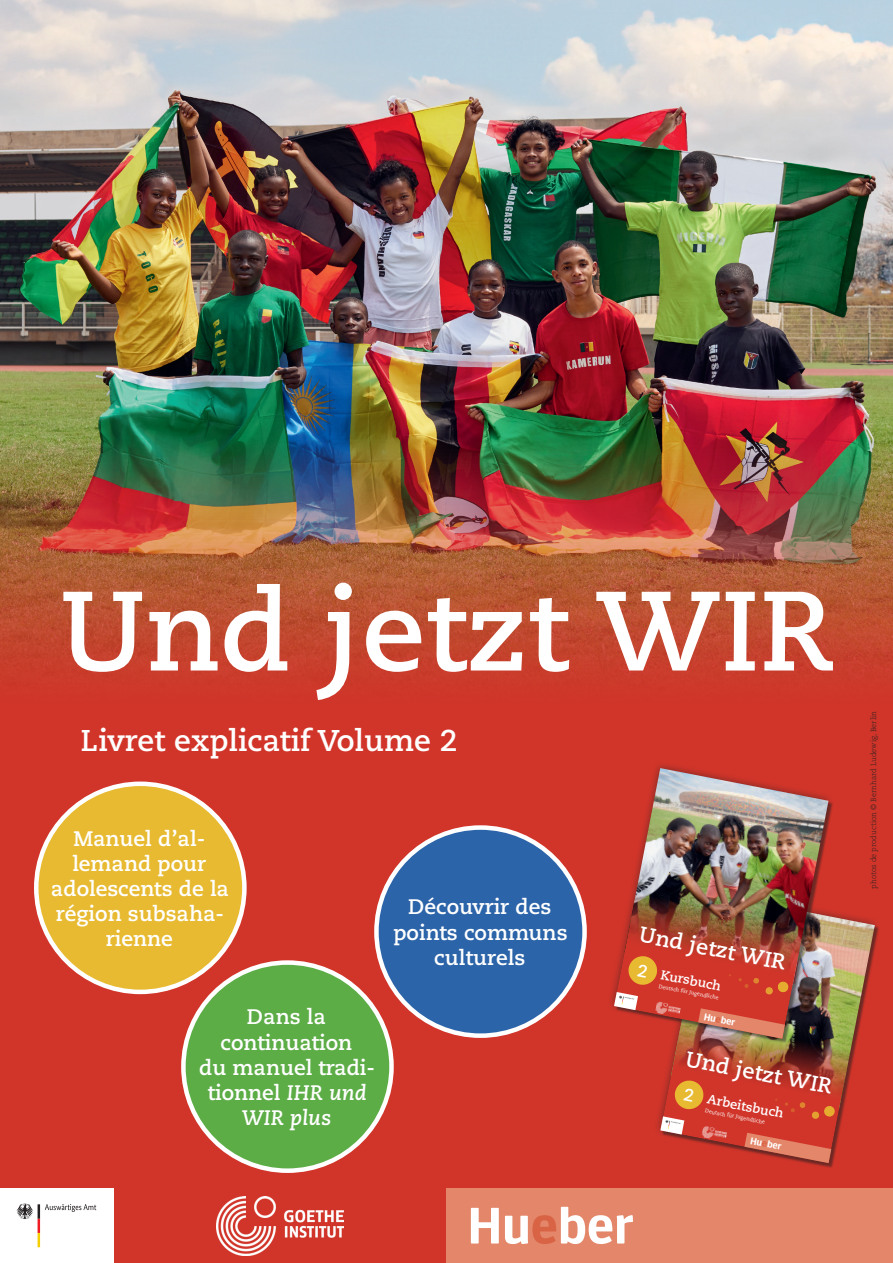
<style>
.page{position:relative;width:893px;height:1263px;background:#fff}
.page>*{position:absolute;margin:0;border:0;box-sizing:border-box;transform-origin:0 0}
.t1{font:700 112.5px "Caecilia LT Pro 75";color:#fff}
.t2{font:700 52.5px "Forward Sans";color:#fff}
.t3{font:700 30px "Caecilia LT Pro 75";color:#fff}
.t4{font:700 21.6px "Caecilia LT Pro 75";color:#fff}
.t5{font:700 21px/25.2px "Caecilia LT Pro 75";color:#fff;text-align:center}
.t6{font:italic 700 21px "Caecilia LT Pro 76";color:#fff}
.t7{font:700 12.9px "Caecilia LT Pro 75";color:#fff}
.t8{font:700 10.05px "Forward Sans";color:#fff}
.t9{font:300 7.5px "Caecilia LT Pro 45";color:#231f20}
.t10{font:5.25px "Caecilia LT Pro 55 Roman";color:#fff}
.s1{font-family:"Caecilia LT Pro 76";font-style:italic}
.s2{font-size:17.25px}
.s3{color:#da6245}
.s4{color:#d96345}
</style>
<div class="page">
<img style="left:0;top:0;width:893px;height:330px">
<img style="left:0;top:330px;width:893px;height:933px">
<div style="left:183px;top:962px;width:208px;height:209px;background:#5dad47;border-radius:50%"></div>
<div style="left:376px;top:827px;width:209px;height:209px;background:#2c64a9;border-radius:50%"></div>
<div style="left:36px;top:784px;width:208px;height:208px;background:#e8ba31;border-radius:50%"></div>
<div style="left:446px;top:1188px;width:447px;height:75px;background:#e38669"></div>
<div style="left:0;top:1188px;width:113px;height:75px;background:#fff"></div>
<svg style="left:17px;top:1203px;width:79px;height:44px"></svg>
<img style="left:216px;top:1196px;width:127px;height:59px">
<div style="left:651px;top:883px;width:233px;height:289px;background:#d1352a"></div>
<img style="left:838px;top:892px;width:37px;height:217px">
<div style="left:605px;top:759px;width:233px;height:288px;background:#d1352a"></div>
<img style="left:624px;top:768px;width:204px;height:125px">
<img style="left:614px;top:893px;width:239px;height:270px">
<h1 class="t1" style="left:60px;top:554px;width:774px">Und jetzt WIR</h1>
<h3 class="t3" style="left:81px;top:720px;width:378px">Livret explicatif Volume 2</h3>
<p class="t5" style="left:51px;top:825px;width:180px">Manuel d’al&shy;lemand pour adolescents de la région subsaha&shy;rienne</p>
<p class="t5" style="left:199px;top:1004px;width:177px">Dans la continuation<br>du manuel tradi&shy;tionnel <span class="s1">IHR und</span></p>
<p class="t6" style="left:242px;top:1104px;width:91px">WIR plus</p>
<p class="t5" style="left:393px;top:894px;width:176px">Découvrir des points communs culturels</p>
<p class="t4" style="left:642px;top:920px;width:150px;rotate:11deg">Und jetzt WIR</p>
<p class="t10" style="left:659px;top:983px;width:62px;rotate:11deg">Deutsch für Jugendliche</p>
<p class="t7" style="left:639px;top:961px;width:86px;rotate:11deg"><span class="s2">2</span> Kursbuch</p>
<p class="t8" style="left:705px;top:1010px;width:33px;rotate:11deg">Hu<span class="s3">e</span>ber</p>
<p class="t4" style="left:689px;top:1044px;width:150px;rotate:11deg">Und jetzt WIR</p>
<p class="t7" style="left:709px;top:1090px;width:79px;rotate:11deg">Arbeitsbuch</p>
<p class="t10" style="left:706px;top:1107px;width:62px;rotate:11deg">Deutsch für Jugendliche</p>
<p class="t8" style="left:751px;top:1135px;width:33px;rotate:11deg">Hu<span class="s3">e</span>ber</p>
<h2 class="t2" style="left:468px;top:1195px;width:168px">Hu<span class="s4">e</span>ber</h2>
<p class="t9" style="left:869px;top:889px;width:179px;rotate:-90deg">photos de production © Bernhard Ludewig, Berlin</p>
</div>
